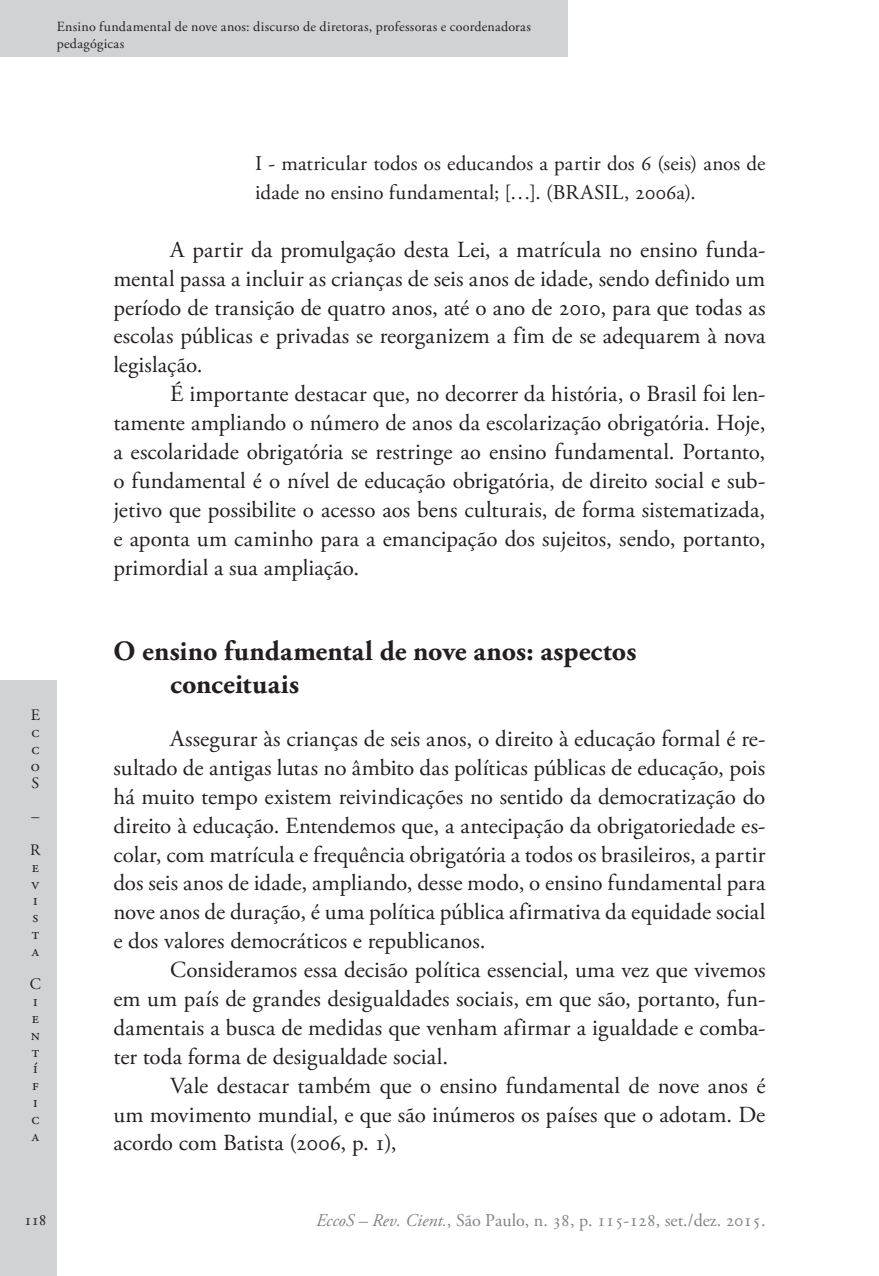
<style>
.page{position:relative;width:879px;height:1276px;background:#fff}
.page>*{position:absolute;margin:0;border:0;box-sizing:border-box;transform-origin:0 0}
.Ec_SubTitulo{font:700 28px/32.8px "Adobe Garamond Pro";color:#231f20}
.Ec_Normal{font:23px/28.8px "Adobe Garamond Pro";color:#231f20;text-align:justify}
.Ec_Normal_-_citação{font:21px/28.8px "Adobe Garamond Pro";letter-spacing:.005em;color:#231f20}
.t1{font:18px "Adobe Garamond Pro";color:#808285}
.t2{font:16px/16.8px "Adobe Garamond Pro";color:#231f20;text-align:justify}
.t3{font:14px/16.8px "Adobe Garamond Pro";letter-spacing:.015em;color:#231f20}
.s1{font-style:italic}
</style>
<div class="page">
<div style="left:0;top:680px;width:57px;height:596px;background:#d1d2d4"></div>
<div style="left:0;top:0;width:567px;height:57px;background:#d1d2d4"></div>
<p class="t3" style="left:57px;top:18px;width:476px">Ensino fundamental de nove anos: discurso de diretoras, professoras e coordenadoras pedagógicas</p>
<p class="t2" style="left:31px;top:707px;width:11px">E c c o S</p>
<p class="t2" style="left:30px;top:800px;width:12px;line-height:33.6px">–<br>R</p>
<p class="t2" style="left:32px;top:859px;width:9px">e v i s t a</p>
<p class="t2" style="left:30px;top:976px;width:13px;text-align:left">C i e n t í f i c a</p>
<p class="Ec_Normal_-_citação" style="left:255px;top:150px;width:512px">I - matricular todos os educandos a partir dos 6 (seis) anos de idade no ensino fundamental; […]. (BRASIL, 2006a).</p>
<p class="Ec_Normal" style="left:113px;top:236px;width:654px;text-indent:57px">A partir da promulgação desta Lei, a matrícula no ensino funda&shy;mental passa a incluir as crianças de seis anos de idade, sendo definido um período de transição de quatro anos, até o ano de 2010, para que todas as escolas públicas e privadas se reorganizem a fim de se adequarem à nova legislação.</p>
<p class="Ec_Normal" style="left:113px;top:380px;width:653px;text-indent:57px">É importante destacar que, no decorrer da história, o Brasil foi len&shy;tamente ampliando o número de anos da escolarização obrigatória. Hoje, a escolaridade obrigatória se restringe ao ensino fundamental. Portanto, o fundamental é o nível de educação obrigatória, de direito social e sub&shy;jetivo que possibilite o acesso aos bens culturais, de forma sistematizada, e aponta um caminho para a emancipação dos sujeitos, sendo, portanto, primordial a sua ampliação.</p>
<p class="Ec_SubTitulo" style="left:170px;top:635px;width:468px;text-indent:-57px">O ensino fundamental de nove anos: aspectos conceituais</p>
<p class="Ec_Normal" style="left:113px;top:725px;width:653px;text-indent:57px">Assegurar às crianças de seis anos, o direito à educação formal é re&shy;sultado de antigas lutas no âmbito das políticas públicas de educação, pois há muito tempo existem reivindicações no sentido da democratização do direito à educação. Entendemos que, a antecipação da obrigatoriedade es&shy;colar, com matrícula e frequência obrigatória a todos os brasileiros, a partir dos seis anos de idade, ampliando, desse modo, o ensino fundamental para nove anos de duração, é uma política pública afirmativa da equidade social e dos valores democráticos e republicanos.</p>
<p class="Ec_Normal" style="left:113px;top:956px;width:653px;text-indent:57px">Consideramos essa decisão política essencial, uma vez que vivemos em um país de grandes desigualdades sociais, em que são, portanto, fun&shy;damentais a busca de medidas que venham afirmar a igualdade e comba&shy;ter toda forma de desigualdade social.</p>
<p class="Ec_Normal" style="left:113px;top:1071px;width:653px;text-indent:57px">Vale destacar também que o ensino fundamental de nove anos é um movimento mundial, e que são inúmeros os países que o adotam. De acordo com Batista (2006, p. 1),</p>
<p class="t2" style="left:24px;top:1212px;width:24px">118</p>
<p class="t1" style="left:316px;top:1209px;width:451px"><span class="s1">EccoS – Rev. Cient.</span>, São Paulo, n. 38, p. 115-128, set./dez. 2015.</p>
</div>
